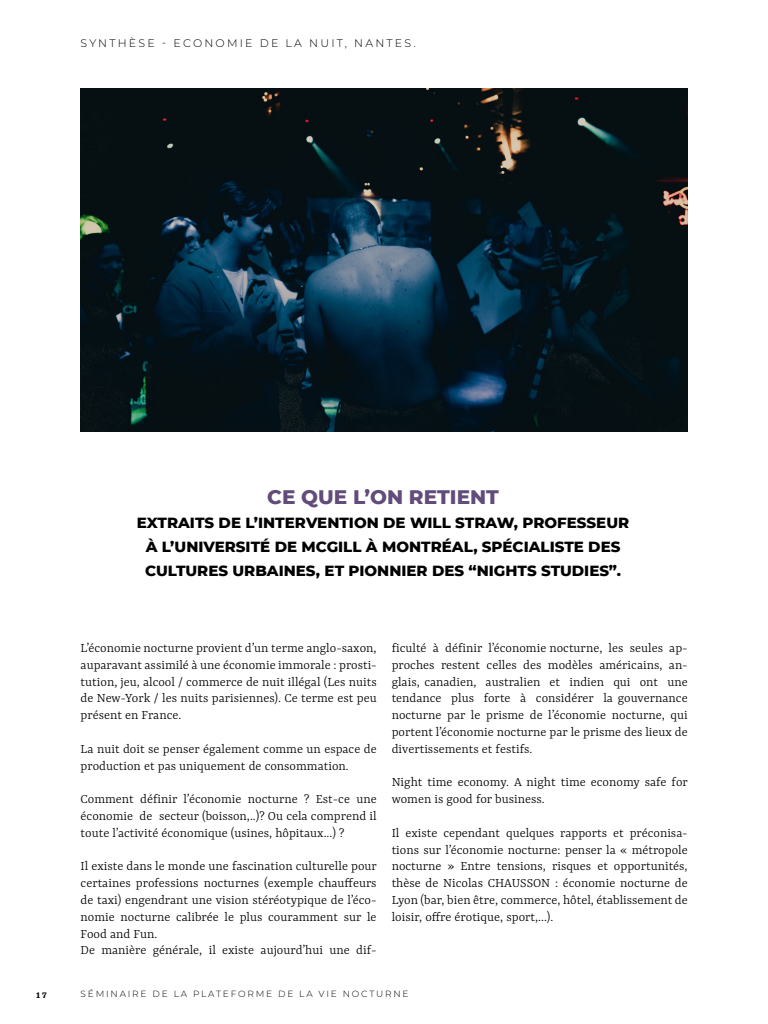
<style>
.page{position:relative;width:768px;height:1024px;background:#fff}
.page>*{position:absolute;margin:0;border:0;box-sizing:border-box;transform-origin:0 0}
.Titre{font:800 20px "Montserrat";color:#614c7a}
.Titre-2{font:800 15px/24px "Montserrat";color:#000;text-align:center}
.Corps_de_texte{font:300 14px/16.8px "Yrsa";color:#000;text-align:justify}
.En-tête_actif_pied_de_page_numéro_de_pag{font:300 11px "Montserrat";letter-spacing:.2em;color:#000}
.En-tête_actif_pied_de_page_numéro_de_pag-2{font:700 11px "Yrsa";color:#000}
.En-tête_actif_pied_de_page_numéro_de_pag-3{font:300 9px "Montserrat";letter-spacing:.2em;color:#000}
</style>
<div class="page">
<img style="left:80px;top:88px;width:608px;height:344px">
<p class="En-tête_actif_pied_de_page_numéro_de_pag" style="left:81px;top:35px;width:337px">SYNTHÈSE - ECONOMIE DE LA NUIT, NANTES.</p>
<p class="Titre" style="left:267px;top:482px;width:233px">CE QUE L’ON RETIENT</p>
<p class="Titre-2" style="left:137px;top:510px;width:494px">EXTRAITS DE L’INTERVENTION DE WILL STRAW, PROFESSEUR<br>À L’UNIVERSITÉ DE MCGILL À MONTRÉAL, SPÉCIALISTE DES<br>CULTURES URBAINES, ET PIONNIER DES “NIGHTS STUDIES”.</p>
<p class="Corps_de_texte" style="left:81px;top:640px;width:298px">L’économie nocturne provient d’un terme anglo-saxon, auparavant assimilé à une économie immorale : prosti&shy;tution, jeu, alcool / commerce de nuit illégal (Les nuits de New-York / les nuits parisiennes). Ce terme est peu présent en France.</p>
<p class="Corps_de_texte" style="left:81px;top:741px;width:298px">La nuit doit se penser également comme un espace de production et pas uniquement de consommation.</p>
<p class="Corps_de_texte" style="left:81px;top:792px;width:298px">Comment définir l’économie nocturne ? Est-ce une économie de secteur (boisson,..)? Ou cela comprend il toute l’activité économique (usines, hôpitaux...) ?</p>
<p class="Corps_de_texte" style="left:81px;top:859px;width:298px">Il existe dans le monde une fascination culturelle pour certaines professions nocturnes (exemple chauffeurs de taxi) engendrant une vision stéréotypique de l’éco&shy;nomie nocturne calibrée le plus couramment sur le Food and Fun.</p>
<p class="Corps_de_texte" style="left:81px;top:943px;width:298px">De manière générale, il existe aujourd’hui une dif-</p>
<p class="Corps_de_texte" style="left:392px;top:640px;width:298px">ficulté à définir l’économie nocturne, les seules ap&shy;proches restent celles des modèles américains, an&shy;glais, canadien, australien et indien qui ont une tendance plus forte à considérer la gouvernance nocturne par le prisme de l’économie nocturne, qui portent l’économie nocturne par le prisme des lieux de divertissements et festifs.</p>
<p class="Corps_de_texte" style="left:392px;top:775px;width:298px">Night time economy. A night time economy safe for women is good for business.</p>
<p class="Corps_de_texte" style="left:392px;top:825px;width:298px">Il existe cependant quelques rapports et préconisa&shy;tions sur l’économie nocturne: penser la « métropole nocturne » Entre tensions, risques et opportunités, thèse de Nicolas CHAUSSON : économie nocturne de Lyon (bar, bien être, commerce, hôtel, établissement de loisir, offre érotique, sport,...).</p>
<p class="En-tête_actif_pied_de_page_numéro_de_pag-2" style="left:36px;top:988px;width:12px">17</p>
<p class="En-tête_actif_pied_de_page_numéro_de_pag-3" style="left:81px;top:987px;width:329px">SÉMINAIRE DE LA PLATEFORME DE LA VIE NOCTURNE</p>
</div>
